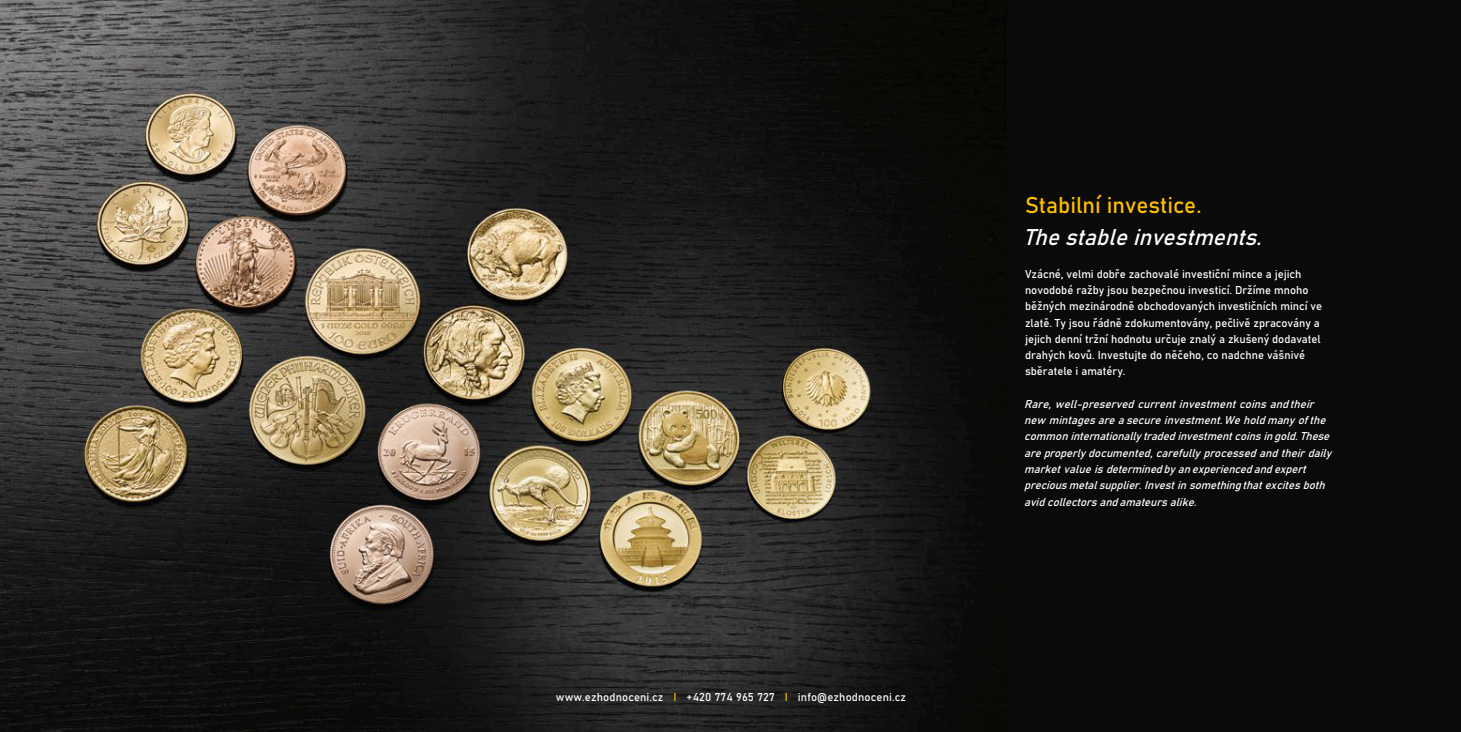
<style>
.page{position:relative;width:1461px;height:732px;background:#fff}
.page>*{position:absolute;margin:0;border:0;box-sizing:border-box;transform-origin:0 0}
.t1{font:italic 22.5px "Bahnschrift";color:#fff}
.t2{font:22.5px "Bahnschrift";color:#ffbf00}
.t3{font:11.25px/16.2px "Bahnschrift";color:#fff}
.t4{font:italic 11.25px/16.2px "Bahnschrift";color:#fff}
.s1{color:#ffbf00}
</style>
<div class="page">
<img style="left:1px;top:1px;width:1460px;height:730px">
<p class="t3" style="left:556px;top:688px;width:352px">www.ezhodnoceni.cz <span class="s1">I</span> +420 774 965 727 <span class="s1">I</span> info@ezhodnoceni.cz</p>
<h1 class="t2" style="left:1025px;top:195px;width:178px">Stabilní investice.</h1>
<h1 class="t1" style="left:1023px;top:227px;width:245px">The stable investments.</h1>
<p class="t3" style="left:1025px;top:266px;width:299px">Vzácné, velmi dobře zachovalé investiční mince a jejich novodobé ražby jsou bezpečnou investicí. Držíme mnoho běžných mezinárodně obchodovaných investičních mincí ve zlatě. Ty jsou řádně zdokumentovány, pečlivě zpracovány a jejich denní tržní hodnotu určuje znalý a zkušený dodavatel drahých kovů. Investujte do něčeho, co nadchne vášnivé sběratele i amatéry.</p>
<p class="t4" style="left:1024px;top:396px;width:311px">Rare, well-preserved current investment coins and their new mintages are a secure investment.We hold manyofthe common internationallytraded investmentcoinsin gold.These are properlydocumented,carefullyprocessed and theirdaily marketvalue is determined byan experienced and expert preciousmetalsupplier. Investin something thatexcites both avid collectors and amateurs alike.</p>
</div>
